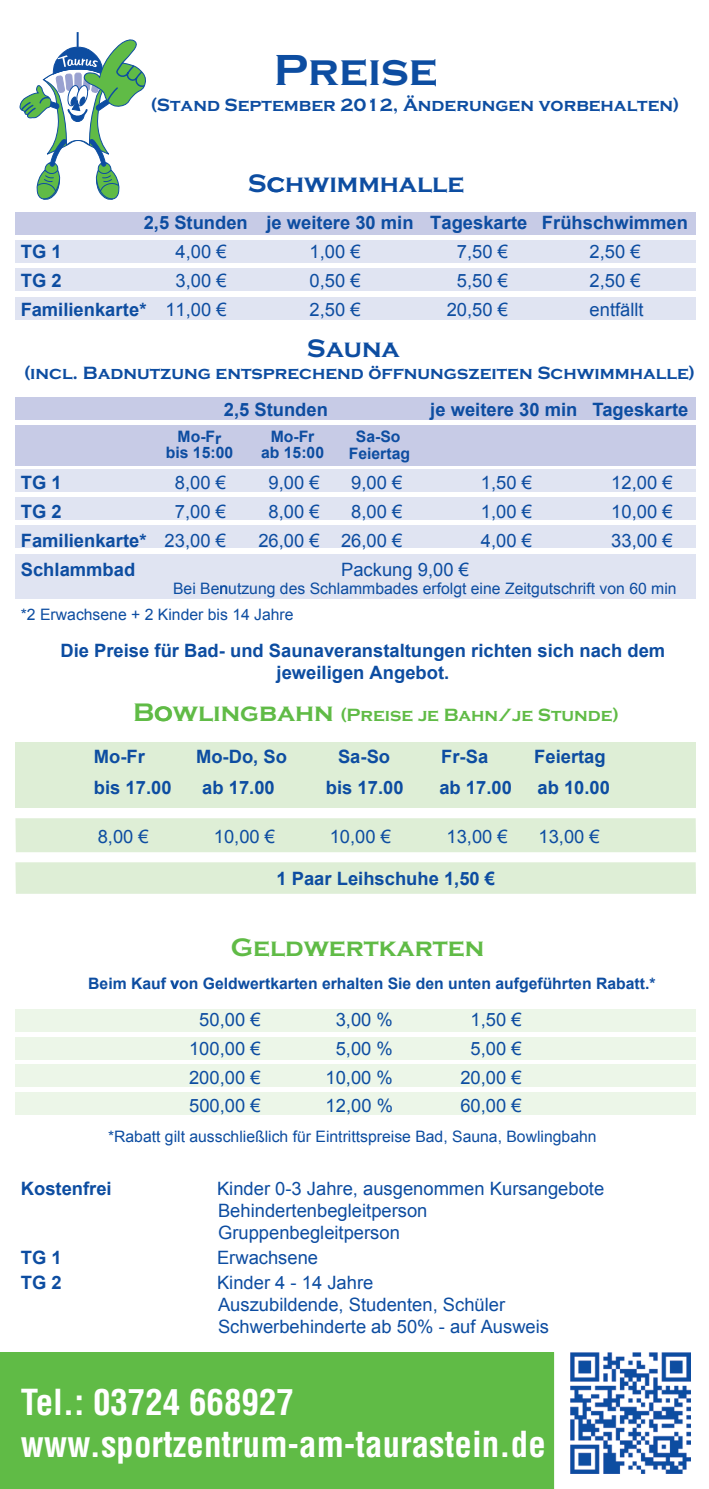
<style>
.page{position:relative;width:709px;height:1489px;background:#fff}
.page>*{position:absolute;margin:0;border:0;box-sizing:border-box;transform-origin:0 0}
.t1{font:700 45px "Copperplate T";color:#0d4da1}
.t2{font:700 condensed 35px/42px "Helvetica";color:#fff}
.t3{font:700 26.25px "Copperplate T";color:#60bb46}
.t4{font:700 26.25px "Copperplate T";color:#0d4da1}
.t5{font:18.25px/22px "Arial";color:#0d4da1}
.t6{font:700 18.25px/22px "Arial";color:#0d4da1;text-align:center}
.t7{font:700 18.25px "Copperplate T";color:#0d4da1}
.t8{font:700 18.25px "Copperplate T";color:#60bb46}
.t9{font:15.75px/26.2px "Arial";color:#0d4da1}
.t10{font:700 15.75px "Arial";color:#0d4da1}
.s1{font-weight:400}
</style>
<div class="page">
<div style="left:15px;top:1008px;width:681px;height:23px;background:#ecf6e8"></div>
<div style="left:15px;top:1036px;width:681px;height:23px;background:#ecf6e8"></div>
<div style="left:15px;top:1064px;width:681px;height:23px;background:#ecf6e8"></div>
<div style="left:15px;top:741px;width:681px;height:66px;background:#deeed6"></div>
<div style="left:15px;top:818px;width:681px;height:34px;background:#deeed6"></div>
<div style="left:15px;top:554px;width:681px;height:45px;background:#e0e4f2"></div>
<div style="left:15px;top:425px;width:681px;height:40px;background:#c7cbe6"></div>
<div style="left:15px;top:397px;width:681px;height:22px;background:#c7cbe6"></div>
<div style="left:15px;top:469px;width:681px;height:23px;background:#e0e4f2"></div>
<div style="left:15px;top:497px;width:681px;height:22px;background:#e0e4f2"></div>
<div style="left:15px;top:525px;width:681px;height:23px;background:#e0e4f2"></div>
<svg style="left:19px;top:32px;width:127px;height:168px"></svg>
<div style="left:15px;top:240px;width:681px;height:22px;background:#e0e4f2"></div>
<div style="left:15px;top:268px;width:681px;height:22px;background:#e0e4f2"></div>
<div style="left:15px;top:297px;width:681px;height:22px;background:#e0e4f2"></div>
<div style="left:15px;top:212px;width:681px;height:23px;background:#c7cbe6"></div>
<div style="left:15px;top:862px;width:681px;height:31px;background:#deeed6"></div>
<div style="left:16px;top:1092px;width:680px;height:22px;background:#ecf6e8"></div>
<div style="left:0;top:1352px;width:554px;height:136px;background:#60bb46"></div>
<img style="left:570px;top:1352px;width:120px;height:121px">
<h1 class="t1" style="left:274px;top:43px;width:165px">Preise</h1>
<p class="t7" style="left:151px;top:94px;width:530px">(Stand September 2012, Änderungen vorbehalten)</p>
<h3 class="t4" style="left:248px;top:168px;width:218px">S hwimmhalle</h3>
<h3 class="t4" style="left:267px;top:168px;width:20px">c</h3>
<p class="t6" style="left:144px;top:212px;width:546px">2,5 Stunden je weitere 30 min Tageskarte Frühschwimmen</p>
<p class="t6" style="left:21px;top:241px;width:42px">TG 1</p>
<p class="t5" style="left:175px;top:241px;width:53px">4,00 €</p>
<p class="t5" style="left:309px;top:241px;width:53px">1,00 €</p>
<p class="t5" style="left:457px;top:241px;width:53px">7,50 €</p>
<p class="t5" style="left:589px;top:241px;width:53px">2,50 €</p>
<p class="t6" style="left:21px;top:270px;width:42px">TG 2</p>
<p class="t5" style="left:175px;top:269px;width:53px">3,00 €</p>
<p class="t5" style="left:309px;top:269px;width:53px">0,50 €</p>
<p class="t5" style="left:457px;top:269px;width:53px">5,50 €</p>
<p class="t5" style="left:589px;top:269px;width:53px">2,50 €</p>
<p class="t6" style="left:21px;top:299px;width:207px">Familienkarte* <span class="s1">11,00 €</span></p>
<p class="t5" style="left:309px;top:298px;width:53px">2,50 €</p>
<p class="t5" style="left:447px;top:298px;width:63px">20,50 €</p>
<p class="t5" style="left:589px;top:298px;width:56px">entfällt</p>
<h3 class="t4" style="left:307px;top:333px;width:94px">Sauna</h3>
<p class="t7" style="left:24px;top:362px;width:672px">(incl. Badnutzung entsprechend öffnungszeiten Schwimmhalle)</p>
<p class="t6" style="left:224px;top:398px;width:106px">2,5 Stunden</p>
<p class="t6" style="left:430px;top:398px;width:260px">je weitere 30 min Tageskarte</p>
<p class="t10" style="left:178px;top:426px;width:45px">Mo-Fr</p>
<p class="t10" style="left:271px;top:426px;width:45px">Mo-Fr</p>
<p class="t10" style="left:356px;top:426px;width:46px">Sa-So</p>
<p class="t10" style="left:166px;top:441px;width:69px">bis 15:00</p>
<p class="t10" style="left:261px;top:441px;width:65px">ab 15:00</p>
<p class="t6" style="left:21px;top:472px;width:42px">TG 1</p>
<p class="t5" style="left:175px;top:472px;width:53px">8,00 €</p>
<p class="t5" style="left:268px;top:472px;width:53px">9,00 €</p>
<p class="t5" style="left:351px;top:472px;width:53px">9,00 €</p>
<p class="t5" style="left:481px;top:472px;width:53px">1,50 €</p>
<p class="t5" style="left:611px;top:472px;width:63px">12,00 €</p>
<p class="t6" style="left:21px;top:501px;width:42px">TG 2</p>
<p class="t5" style="left:175px;top:500px;width:53px">7,00 €</p>
<p class="t5" style="left:268px;top:500px;width:53px">8,00 €</p>
<p class="t5" style="left:351px;top:500px;width:53px">8,00 €</p>
<p class="t5" style="left:481px;top:500px;width:53px">1,00 €</p>
<p class="t5" style="left:611px;top:500px;width:63px">10,00 €</p>
<p class="t6" style="left:21px;top:530px;width:206px">Familienkarte* <span class="s1">23,00 €</span></p>
<p class="t5" style="left:258px;top:529px;width:145px">26,00 € 26,00 €</p>
<p class="t5" style="left:481px;top:529px;width:53px">4,00 €</p>
<p class="t5" style="left:611px;top:529px;width:63px">33,00 €</p>
<p class="t6" style="left:21px;top:559px;width:116px">Schlammbad</p>
<p class="t5" style="left:341px;top:558px;width:129px">Packung 9,00 €</p>
<p class="t9" style="left:173px;top:575px;width:505px">Bei Be utzung des Schlammbades erfolgt eine Zeitgutschrift von 60 min</p>
<p class="t10" style="left:349px;top:443px;width:63px">Feiertag</p>
<p class="t9" style="left:21px;top:575px;width:274px;text-indent:199px">n<br>*2 Erwachsene + 2 Kinder bis 14 Jahre</p>
<p class="t6" style="left:61px;top:640px;width:606px">Die Preise für Bad- und Saunaveranstaltungen richten sich nach dem jeweiligen Angebot.</p>
<h3 class="t3" style="left:133px;top:697px;width:202px">B wlingbahn</h3>
<h3 class="t3" style="left:154px;top:697px;width:20px">o</h3>
<p class="t8" style="left:340px;top:704px;width:280px">(Preise je Bahn/je Stunde)</p>
<p class="t6" style="left:94px;top:746px;width:53px">Mo-Fr</p>
<p class="t6" style="left:196px;top:746px;width:92px">Mo-Do, So</p>
<p class="t6" style="left:338px;top:746px;width:54px">Sa-So</p>
<p class="t6" style="left:441px;top:746px;width:48px">Fr-Sa</p>
<p class="t6" style="left:534px;top:746px;width:73px">Feiertag</p>
<p class="t6" style="left:94px;top:777px;width:79px">bis 17.00</p>
<p class="t6" style="left:202px;top:777px;width:74px">ab 17.00</p>
<p class="t6" style="left:326px;top:777px;width:79px">bis 17.00</p>
<p class="t6" style="left:439px;top:777px;width:74px">ab 17.00</p>
<p class="t6" style="left:537px;top:777px;width:74px">ab 10.00</p>
<p class="t5" style="left:98px;top:825px;width:53px">8,00 €</p>
<p class="t5" style="left:214px;top:825px;width:63px">10,00 €</p>
<p class="t5" style="left:330px;top:825px;width:63px">10,00 €</p>
<p class="t5" style="left:446px;top:825px;width:63px">13,00 €</p>
<p class="t5" style="left:538px;top:825px;width:63px">13,00 €</p>
<p class="t6" style="left:276px;top:867px;width:220px">1 Paar Leihschuhe 1,50 €</p>
<h3 class="t3" style="left:231px;top:931px;width:255px">Geldwertkarten</h3>
<p class="t10" style="left:88px;top:973px;width:569px">Beim Kauf on Geldwertkarten erhalten Sie den unten aufgeführten Rabatt.*</p>
<p class="t10" style="left:170px;top:973px;width:10px">v</p>
<p class="t5" style="left:199px;top:1008px;width:63px">50,00 €</p>
<p class="t5" style="left:336px;top:1008px;width:59px">3,00 %</p>
<p class="t5" style="left:470px;top:1008px;width:53px">1,50 €</p>
<p class="t5" style="left:189px;top:1037px;width:73px">100,00 €</p>
<p class="t5" style="left:336px;top:1037px;width:59px">5,00 %</p>
<p class="t5" style="left:470px;top:1037px;width:53px">5,00 €</p>
<p class="t5" style="left:189px;top:1066px;width:73px">200,00 €</p>
<p class="t5" style="left:325px;top:1066px;width:69px">10,00 %</p>
<p class="t5" style="left:460px;top:1066px;width:63px">20,00 €</p>
<p class="t5" style="left:189px;top:1094px;width:73px">500,00 €</p>
<p class="t5" style="left:325px;top:1094px;width:69px">12,00 %</p>
<p class="t5" style="left:460px;top:1094px;width:63px">60,00 €</p>
<p class="t9" style="left:108px;top:1123px;width:490px">*Rabatt gilt ausschließlich für Eintrittspreise Bad, Sauna, Bowlingbahn</p>
<p class="t6" style="left:21px;top:1178px;width:92px">Kostenfrei</p>
<p class="t5" style="left:217px;top:1177px;width:389px">Kinder 0-3 Jahre, ausgenommen Kursangebote<br>Behindertenbegleitperson<br>Gruppenbegleitperson</p>
<p class="t6" style="left:21px;top:1246px;width:42px">TG 1</p>
<p class="t5" style="left:217px;top:1246px;width:103px">Erwachsene</p>
<p class="t6" style="left:21px;top:1271px;width:42px">TG 2</p>
<p class="t5" style="left:217px;top:1271px;width:333px">Kinder 4 - 14 Jahre<br>Auszubildende, Studenten, Schüler<br>Schwerbehinderte ab 50% - auf Ausweis</p>
<h2 class="t2" style="left:21px;top:1380px;width:526px">Tel.: 03724 668927 www.sportzentrum-am-taurastein.de</h2>
</div>
